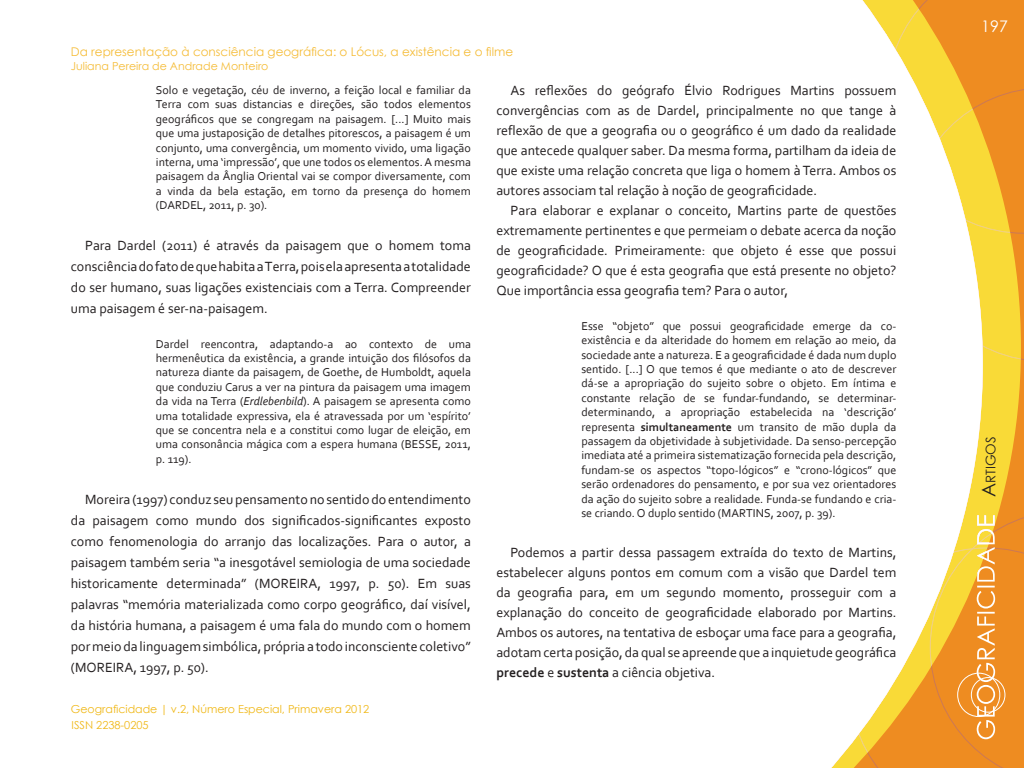
<style>
.page{position:relative;width:1024px;height:768px;background:#fff}
.page>*{position:absolute;margin:0;border:0;box-sizing:border-box;transform-origin:0 0}
.t1{font:16px "Century Gothic";color:#fff}
.corpo{font:14px/20px "Corbel";color:#231f20;text-align:justify}
.t2{font:13.3px "Century Gothic";color:#231f20}
.citacao{font:12px/14.4px "Corbel";color:#231f20;text-align:justify}
.t3{font:12px "Century Gothic";color:#f5bc37}
.t4{font:11px "Century Gothic";color:#f0b817}
.t5{font:11px "Century Gothic";color:#f5bc37}
.s1{font-style:italic}
.s2{font-weight:700}
.s3{font-size:19px}
</style>
<div class="page">
<svg style="left:1021px;top:87px;width:3px;height:275px"></svg>
<svg style="left:1021px;top:510px;width:3px;height:258px"></svg>
<svg style="left:831px;top:0;width:190px;height:768px"></svg>
<p class="t3" style="left:71px;top:44px;width:444px">Da representação à consciência geográfica: o Lócus, a existência e o filme</p>
<p class="t5" style="left:71px;top:58px;width:199px">Juliana Pereira de Andrade Monteiro</p>
<p class="citacao" style="left:156px;top:82px;width:317px">Solo e vegetação, céu de inverno, a feição local e familiar da Terra com suas distancias e direções, são todos elementos geográficos que se congregam na paisagem. [...] Muito mais que uma justaposição de detalhes pitorescos, a paisagem é um conjunto, uma convergência, um momento vivido, uma ligação interna, uma ‘impressão’, que une todos os elementos. A mesma paisagem da Ânglia Oriental vai se compor diversamente, com a vinda da bela estação, em torno da presença do homem (DARDEL, 2011, p. 30).</p>
<p class="corpo" style="left:71px;top:235px;width:402px;line-height:21px;text-indent:14px">Para Dardel (2011) é através da paisagem que o homem toma consciência do fato de que habita a Terra, pois ela apresenta a totalidade do ser humano, suas ligações existenciais com a Terra. Compreender uma paisagem é ser-na-paisagem.</p>
<p class="citacao" style="left:156px;top:336px;width:317px">Dardel reencontra, adaptando-a ao contexto de uma hermenêutica da existência, a grande intuição dos filósofos da natureza diante da paisagem, de Goethe, de Humboldt, aquela que conduziu Carus a ver na pintura da paisagem uma imagem da vida na Terra (<span class="s1">Erdlebenbild</span>). A paisagem se apresenta como uma totalidade expressiva, ela é atravessada por um ‘espírito’ que se concentra nela e a constitui como lugar de eleição, em uma consonância mágica com a espera humana (BESSE, 2011, p. 119).</p>
<p class="corpo" style="left:71px;top:488px;width:402px;line-height:21px;text-indent:14px">Moreira (1997) conduz seu pensamento no sentido do entendimento da paisagem como mundo dos significados-significantes exposto como fenomenologia do arranjo das localizações. Para o autor, a paisagem também seria “a inesgotável semiologia de uma sociedade historicamente determinada” (MOREIRA, 1997, p. 50). Em suas palavras “memória materializada como corpo geográfico, daí visível, da história humana, a paisagem é uma fala do mundo com o homem por meio da linguagem simbólica, própria a todo inconsciente coletivo” (MOREIRA, 1997, p. 50).</p>
<p class="t4" style="left:71px;top:702px;width:300px">Geograficidade | v.2, Número Especial, Primavera 2012</p>
<p class="t4" style="left:72px;top:717px;width:79px">ISSN 2238-0205</p>
<p class="corpo" style="left:496px;top:80px;width:402px;text-indent:14px">As reflexões do geógrafo Élvio Rodrigues Martins possuem convergências com as de Dardel, principalmente no que tange à reflexão de que a geografia ou o geográfico é um dado da realidade que antecede qualquer saber. Da mesma forma, partilham da ideia de que existe uma relação concreta que liga o homem à Terra. Ambos os autores associam tal relação à noção de geograficidade.</p>
<p class="corpo" style="left:496px;top:200px;width:402px;text-indent:14px">Para elaborar e explanar o conceito, Martins parte de questões extremamente pertinentes e que permeiam o debate acerca da noção de geograficidade. Primeiramente: que objeto é esse que possui geograficidade? O que é esta geografia que está presente no objeto?<br>Que importância essa geografia tem? Para o autor,</p>
<p class="citacao" style="left:581px;top:318px;width:317px">Esse “objeto” que possui geograficidade emerge da co&shy;existência e da alteridade do homem em relação ao meio, da sociedade ante a natureza. E a geograficidade é dada num duplo sentido. [...] O que temos é que mediante o ato de descrever dá-se a apropriação do sujeito sobre o objeto. Em íntima e constante relação de se fundar-fundando, se determinar&shy;determinando, a apropriação estabelecida na ‘descrição’ representa <span class="s2">simultaneamente</span> um transito de mão dupla da passagem da objetividade à subjetividade. Da senso-percepção imediata até a primeira sistematização fornecida pela descrição, fundam-se os aspectos “topo-lógicos” e “crono-lógicos” que serão ordenadores do pensamento, e por sua vez orientadores da ação do sujeito sobre a realidade. Funda-se fundando e cria&shy;se criando. O duplo sentido (MARTINS, 2007, p. 39).</p>
<p class="corpo" style="left:496px;top:542px;width:402px;text-indent:14px">Podemos a partir dessa passagem extraída do texto de Martins, estabelecer alguns pontos em comum com a visão que Dardel tem da geografia para, em um segundo momento, prosseguir com a explanação do conceito de geograficidade elaborado por Martins.<br>Ambos os autores, na tentativa de esboçar uma face para a geografia, adotam certa posição, da qual se apreende que a inquietude geográfica <span class="s2">precede</span> e <span class="s2">sustenta</span> a ciência objetiva.</p>
<p class="t1" style="left:981px;top:15px;width:28px">197</p>
<p class="t2" style="left:981px;top:497px;width:62px;rotate:-90deg"><span class="s3">A</span>rtigos</p>
</div>
